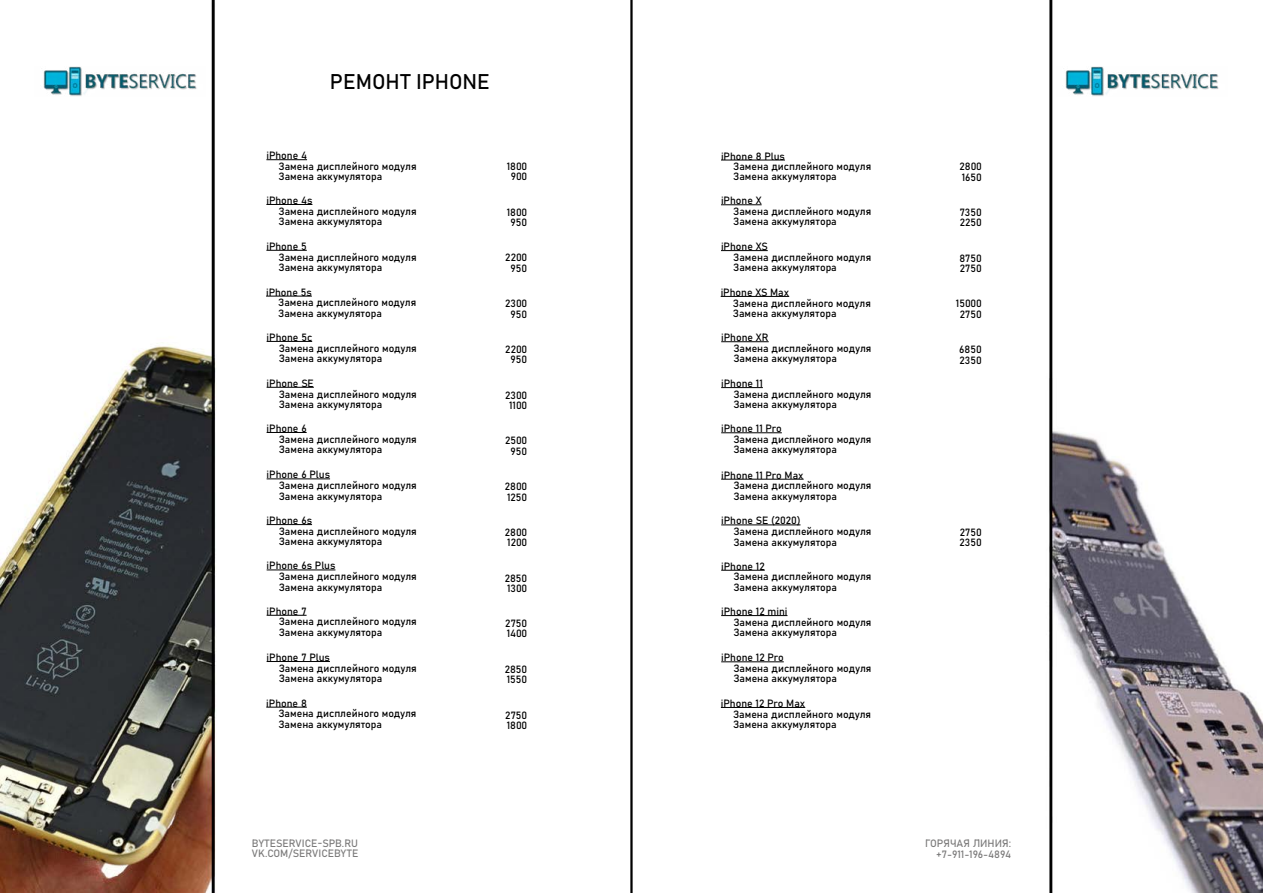
<style>
.page{position:relative;width:1263px;height:893px;background:#fff}
.page>*{position:absolute;margin:0;border:0;box-sizing:border-box;transform-origin:0 0}
.t1{font:21px "Bahnschrift";color:#000}
.t2{font:10.5px/10.5px "Bahnschrift";color:#7c7b7b}
.t3{font:10.43px/10.6px "Bahnschrift";color:#000}
</style>
<div class="page">
<img style="left:1px;top:0;width:1262px;height:893px">
<img style="left:34px;top:66px;width:172px;height:30px">
<img style="left:1056px;top:67px;width:171px;height:30px">
<hr style="left:266px;top:160px;width:41px;height:1px;background:#000">
<hr style="left:266px;top:204px;width:46px;height:1px;background:#000">
<hr style="left:266px;top:250px;width:41px;height:1px;background:#000">
<hr style="left:266px;top:296px;width:46px;height:1px;background:#000">
<hr style="left:267px;top:341px;width:45px;height:1px;background:#000">
<hr style="left:267px;top:387px;width:47px;height:1px;background:#000">
<hr style="left:267px;top:432px;width:40px;height:1px;background:#000">
<hr style="left:267px;top:479px;width:63px;height:1px;background:#000">
<hr style="left:267px;top:524px;width:45px;height:1px;background:#000">
<hr style="left:267px;top:570px;width:68px;height:1px;background:#000">
<hr style="left:267px;top:615px;width:40px;height:1px;background:#000">
<hr style="left:267px;top:661px;width:63px;height:1px;background:#000">
<hr style="left:266px;top:707px;width:41px;height:1px;background:#000">
<hr style="left:721px;top:160px;width:64px;height:1px;background:#000">
<hr style="left:721px;top:205px;width:41px;height:1px;background:#000">
<hr style="left:721px;top:250px;width:47px;height:1px;background:#000">
<hr style="left:721px;top:296px;width:68px;height:1px;background:#000">
<hr style="left:721px;top:342px;width:48px;height:1px;background:#000">
<hr style="left:721px;top:387px;width:42px;height:1px;background:#000">
<hr style="left:721px;top:433px;width:61px;height:1px;background:#000">
<hr style="left:721px;top:479px;width:83px;height:1px;background:#000">
<hr style="left:721px;top:525px;width:79px;height:1px;background:#000">
<hr style="left:721px;top:570px;width:44px;height:1px;background:#000">
<hr style="left:721px;top:615px;width:66px;height:1px;background:#000">
<hr style="left:721px;top:662px;width:63px;height:1px;background:#000">
<hr style="left:721px;top:707px;width:84px;height:1px;background:#000">
<hr style="left:630px;top:0;width:3px;height:893px;background:#000">
<h1 class="t1" style="left:330px;top:66px;width:161px">РЕМОНТ IPHONE</h1>
<p class="t3" style="left:266px;top:150px;width:42px">iPhone 4</p>
<p class="t3" style="left:279px;top:160px;width:140px">Замена дисплейного модуля<br>Замена аккумулятора</p>
<p class="t3" style="left:279px;top:194px;width:140px;text-indent:-12px">iPhone 4s<br>Замена дисплейного модуля<br>Замена аккумулятора</p>
<p class="t3" style="left:279px;top:240px;width:140px;text-indent:-12px">iPhone 5<br>Замена дисплейного модуля<br>Замена аккумулятора</p>
<p class="t3" style="left:278px;top:286px;width:140px;text-indent:-12px">iPhone 5s<br>Замена дисплейного модуля<br>Замена аккумулятора</p>
<p class="t3" style="left:279px;top:331px;width:140px;text-indent:-12px">iPhone 5c<br>Замена дисплейного модуля<br>Замена аккумулятора</p>
<p class="t3" style="left:279px;top:377px;width:140px;text-indent:-12px">iPhone SE<br>Замена дисплейного модуля<br>Замена аккумулятора</p>
<p class="t3" style="left:279px;top:422px;width:140px;text-indent:-12px">iPhone 6<br>Замена дисплейного модуля<br>Замена аккумулятора</p>
<p class="t3" style="left:279px;top:469px;width:140px;text-indent:-12px">iPhone 6 Plus<br>Замена дисплейного модуля<br>Замена аккумулятора</p>
<p class="t3" style="left:279px;top:514px;width:140px;text-indent:-12px">iPhone 6s<br>Замена дисплейного модуля<br>Замена аккумулятора</p>
<p class="t3" style="left:279px;top:560px;width:140px;text-indent:-12px">iPhone 6s Plus<br>Замена дисплейного модуля<br>Замена аккумулятора</p>
<p class="t3" style="left:279px;top:605px;width:140px;text-indent:-12px">iPhone 7<br>Замена дисплейного модуля<br>Замена аккумулятора</p>
<p class="t3" style="left:279px;top:651px;width:140px;text-indent:-12px">iPhone 7 Plus<br>Замена дисплейного модуля<br>Замена аккумулятора</p>
<p class="t3" style="left:278px;top:697px;width:140px;text-indent:-12px">iPhone 8<br>Замена дисплейного модуля<br>Замена аккумулятора</p>
<p class="t3" style="left:507px;top:160px;width:22px">1800</p>
<p class="t3" style="left:733px;top:150px;width:140px;text-indent:-12px">iPhone 8 Plus<br>Замена дисплейного модуля<br>Замена аккумулятора</p>
<p class="t3" style="left:733px;top:195px;width:140px;text-indent:-12px">iPhone X<br>Замена дисплейного модуля<br>Замена аккумулятора</p>
<p class="t3" style="left:733px;top:240px;width:140px;text-indent:-12px">iPhone XS<br>Замена дисплейного модуля<br>Замена аккумулятора</p>
<p class="t3" style="left:733px;top:286px;width:140px;text-indent:-12px">iPhone XS Max<br>Замена дисплейного модуля<br>Замена аккумулятора</p>
<p class="t3" style="left:733px;top:332px;width:140px;text-indent:-12px">iPhone XR<br>Замена дисплейного модуля<br>Замена аккумулятора</p>
<p class="t3" style="left:733px;top:377px;width:140px;text-indent:-12px">iPhone 11<br>Замена дисплейного модуля<br>Замена аккумулятора</p>
<p class="t3" style="left:733px;top:423px;width:140px;text-indent:-12px">iPhone 11 Pro<br>Замена дисплейного модуля<br>Замена аккумулятора</p>
<p class="t3" style="left:733px;top:469px;width:140px;text-indent:-12px">iPhone 11 Pro Max<br>Замена дисплейного модуля<br>Замена аккумулятора</p>
<p class="t3" style="left:733px;top:515px;width:140px;text-indent:-12px">iPhone SE (2020)<br>Замена дисплейного модуля<br>Замена аккумулятора</p>
<p class="t3" style="left:733px;top:560px;width:140px;text-indent:-12px">iPhone 12<br>Замена дисплейного модуля<br>Замена аккумулятора</p>
<p class="t3" style="left:733px;top:605px;width:140px;text-indent:-12px">iPhone 12 mini<br>Замена дисплейного модуля<br>Замена аккумулятора</p>
<p class="t3" style="left:733px;top:652px;width:140px;text-indent:-12px">iPhone 12 Pro<br>Замена дисплейного модуля<br>Замена аккумулятора</p>
<p class="t3" style="left:733px;top:697px;width:140px;text-indent:-12px">iPhone 12 Pro Max<br>Замена дисплейного модуля<br>Замена аккумулятора</p>
<p class="t3" style="left:511px;top:171px;width:18px">900</p>
<p class="t3" style="left:507px;top:206px;width:22px;text-align:center">1800<br>950</p>
<p class="t3" style="left:505px;top:252px;width:24px;text-align:center">2200<br>950</p>
<p class="t3" style="left:505px;top:298px;width:24px;text-align:center">2300<br>950</p>
<p class="t3" style="left:505px;top:343px;width:24px;text-align:center">2200<br>950</p>
<p class="t3" style="left:505px;top:389px;width:24px;text-align:center">2300<br>1100</p>
<p class="t3" style="left:505px;top:435px;width:24px;text-align:center">2500<br>950</p>
<p class="t3" style="left:505px;top:481px;width:24px">2800<br>1250</p>
<p class="t3" style="left:505px;top:526px;width:24px">2800<br>1200</p>
<p class="t3" style="left:505px;top:572px;width:24px">2850<br>1300</p>
<p class="t3" style="left:505px;top:617px;width:24px">2750<br>1400</p>
<p class="t3" style="left:505px;top:663px;width:24px">2850<br>1550</p>
<p class="t3" style="left:505px;top:709px;width:23px">2750<br>1800</p>
<p class="t3" style="left:959px;top:161px;width:24px">2800</p>
<p class="t3" style="left:962px;top:171px;width:22px">1650</p>
<p class="t3" style="left:960px;top:206px;width:24px">7350<br>2250</p>
<p class="t3" style="left:959px;top:252px;width:24px">8750<br>2750</p>
<p class="t3" style="left:956px;top:298px;width:27px;text-align:center">15000<br>2750</p>
<p class="t3" style="left:959px;top:343px;width:24px">6850<br>2350</p>
<p class="t3" style="left:959px;top:526px;width:24px">2750<br>2350</p>
<p class="t2" style="left:252px;top:837px;width:108px">BYTESERVICE-SPB.RU<br>VK.COM/SERVICEBYTE</p>
<p class="t2" style="left:925px;top:838px;width:87px;text-align:right">ГОРЯЧАЯ ЛИНИЯ: +7-911-196-4894</p>
</div>
